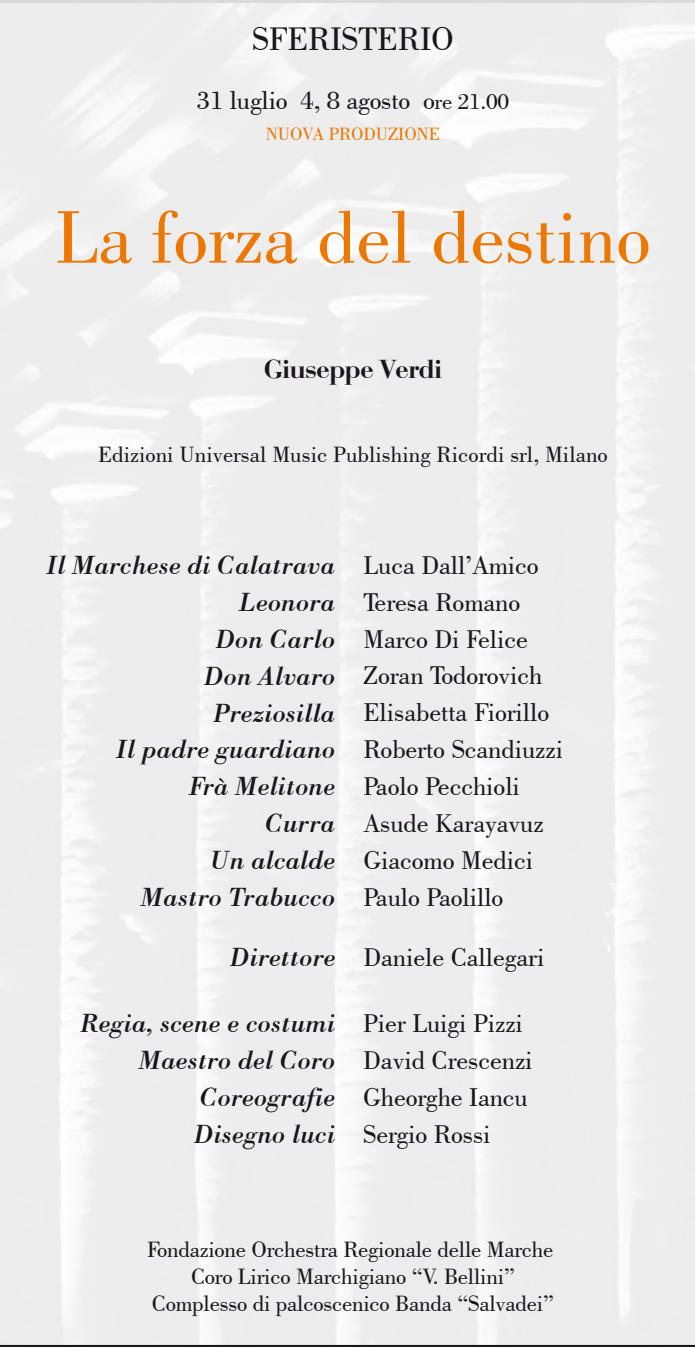
<style>
.page{position:relative;width:695px;height:1347px;background:#fff}
.page>*{position:absolute;margin:0;border:0;box-sizing:border-box;transform-origin:0 0}
.t1{font:78.25px "Bodoni BT";color:#ed7703}
.t2{font:34.5px "Bodoni BT";letter-spacing:-.005em;color:#1a171c}
.t3{font:27px/36.8px "Bodoni BT";letter-spacing:-.005em;color:#1a171c}
.t4{font:italic 27px/36.8px "Bodoni BT";letter-spacing:-.005em;color:#1a171c;text-align:right}
.t5{font:27px "Bodoni";letter-spacing:-.005em;color:#1a171c}
.t6{font:23.25px/27px "Bodoni BT";letter-spacing:-.01em;color:#1a171c;text-align:center}
.t7{font:18.75px "Bodoni BT";letter-spacing:-.005em;color:#ed7703}
.s1{font-size:23.25px}
.s2{font-style:italic}
</style>
<div class="page">
<hr style="left:0;top:1344px;width:694px;height:2px;background:#1a171c">
<p class="t2" style="left:252px;top:17px;width:203px">SFERISTERIO</p>
<p class="t3" style="left:197px;top:81px;width:314px">31 luglio 4, 8 agosto o<span class="s1">re 21.00</span></p>
<p class="t7" style="left:265px;top:122px;width:176px">NUOVA PRODUZIONE</p>
<p class="t1" style="left:55px;top:189px;width:596px">La forza del destino</p>
<p class="t5" style="left:264px;top:353px;width:179px">Giuseppe Verdi</p>
<p class="t6" style="left:98px;top:440px;width:511px">Edizioni Universal Music Publishing Ricordi srl, Milano</p>
<p class="t4" style="left:47px;top:546px;width:290px">Il Marchese di Calatrava<br>Leonora<br>Don Carlo<br>Don Alvaro<br>Preziosilla<br>Il padre guardiano<br>Frà Melitone<br>Curra<br>Un alcalde<br>Mastro Trabucco</p>
<p class="t3" style="left:363px;top:546px;width:201px">Luca Dall’Amico<br>Teresa Romano<br>Marco Di Felice<br>Zoran Todorovich<br>Elisabetta Fiorillo<br>Roberto Scandiuzzi<br>Paolo Pecchioli<br>Asude Karayavuz<br>Giacomo Medici<br>Paulo Paolillo</p>
<p class="t3" style="left:230px;top:938px;width:315px"><span class="s2">Direttore</span> Daniele Callegari</p>
<p class="t4" style="left:81px;top:1004px;width:256px">Regia, scene e costumi<br>Maestro del Coro<br>Coreografie<br>Disegno luci</p>
<p class="t3" style="left:363px;top:1004px;width:171px">Pier Luigi Pizzi<br>David Crescenzi<br>Gheorghe Iancu<br>Sergio Rossi</p>
<p class="t6" style="left:147px;top:1235px;width:408px">Fondazione Orchestra Regionale delle Marche<br>Coro Lirico Marchigiano “V. Bellini”<br>Complesso di palcoscenico Banda “Salvadei”</p>
</div>
